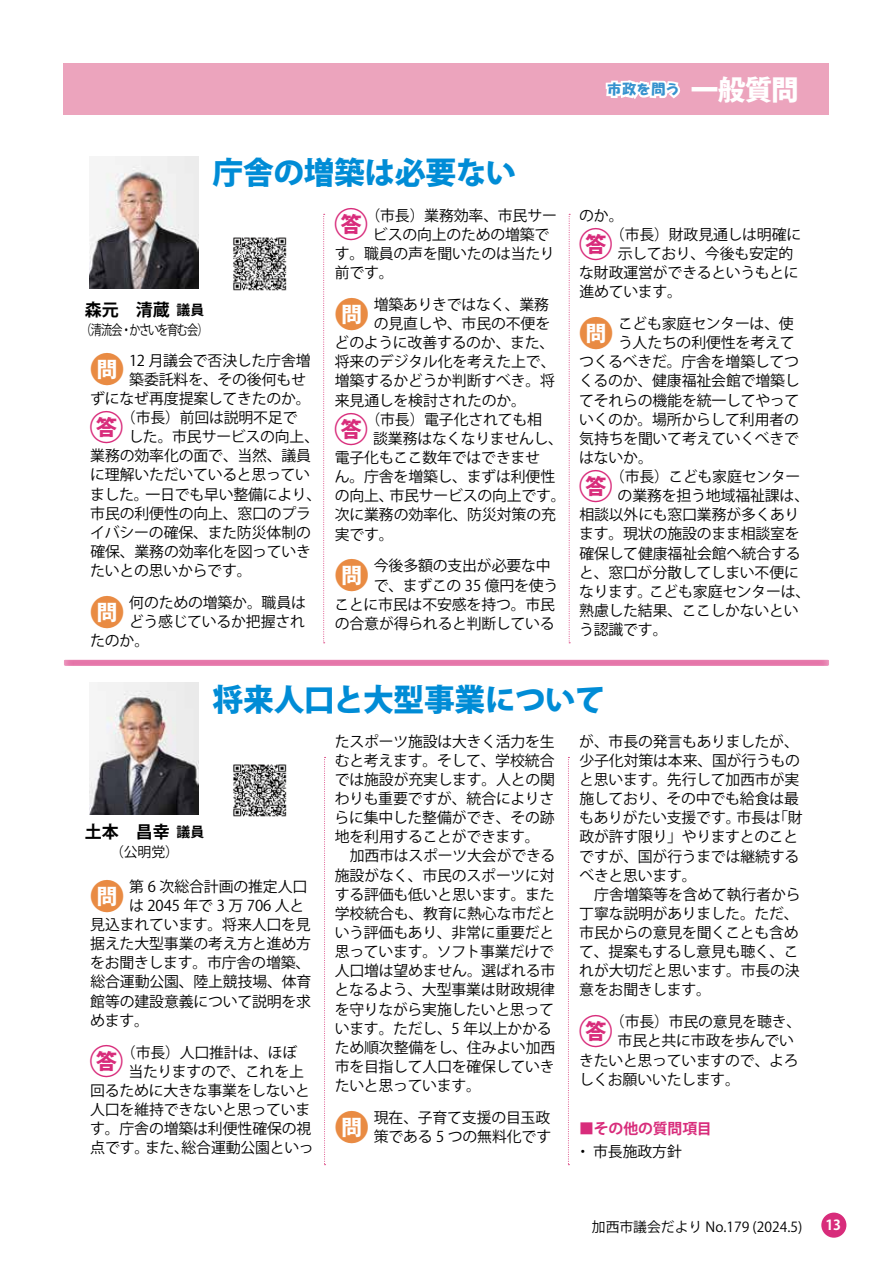
<style>
.page{position:relative;width:893px;height:1263px;background:#fff}
.page>*{position:absolute;margin:0;border:0;box-sizing:border-box;transform-origin:0 0}
.t1{font:800 34.05px "Koz Go Pro";color:#e98b43}
.t2{font:800 34.05px "Koz Go Pro";color:#d82c7b}
.t3{font:800 30.9px "Koz Go Pro";letter-spacing:-.015em;color:#008cd6}
.t4{font:700 16.95px "Koz Go Pro";color:#000}
.t5{font:14.85px/19.2px "Koz Go Pro";letter-spacing:-.015em;color:#000}
.t6{font:700 14.85px "Koz Go Pro";letter-spacing:-.01em;color:#d82c7b}
.t7{font:13.8px "Koz Go Pro";color:#000}
.t8{font:13.8px "Koz Go Pro";letter-spacing:-.13em;color:#000;scale:.8 1}
.t9{font:700 13.8px "Koz Go Pro";color:#fff}
.s1{font-size:13.8px}
</style>
<div class="page">
<div style="left:821px;top:1212px;width:25px;height:26px;background:#d82c7b;border-radius:50%"></div>
<div style="left:63px;top:657px;width:768px;height:9px;background:#fff;opacity:.75"></div>
<div style="left:64px;top:64px;width:765px;height:51px;background:#eca4bd"></div>
<svg style="left:603px;top:63px;width:79px;height:36px"></svg>
<svg style="left:568px;top:757px;width:1px;height:408px"></svg>
<svg style="left:324px;top:757px;width:2px;height:408px"></svg>
<svg style="left:323px;top:214px;width:2px;height:429px"></svg>
<svg style="left:569px;top:214px;width:1px;height:429px"></svg>
<img style="left:233px;top:764px;width:54px;height:53px">
<img style="left:90px;top:683px;width:108px;height:132px">
<img style="left:90px;top:157px;width:108px;height:132px">
<img style="left:233px;top:237px;width:54px;height:54px">
<h2 class="t3" style="left:213px;top:153px;width:305px">庁舎の増築は必要ない</h2>
<p class="t4" style="left:85px;top:299px;width:121px">森元　清蔵 <span class="s1">議員</span></p>
<p class="t8" style="left:81px;top:321px;width:161px">（清流会・かさいを育む会）</p>
<h1 class="t1" style="left:90px;top:348px;width:36px">問</h1>
<p class="t5" style="left:129px;top:351px;width:183px">12 月議会で否決した庁舎増</p>
<p class="t5" style="left:129px;top:370px;width:178px">築委託料を、その後何もせ</p>
<p class="t5" style="left:90px;top:389px;width:222px">ずになぜ再度提案してきたのか。</p>
<h1 class="t2" style="left:90px;top:405px;width:36px">答</h1>
<p class="t5" style="left:121px;top:408px;width:178px">（市長）前回は説明不足で</p>
<p class="t5" style="left:128px;top:428px;width:192px">した。市民サービスの向上、</p>
<p class="t5" style="left:90px;top:447px;width:222px">業務の効率化の面で、当然、議員</p>
<p class="t5" style="left:90px;top:466px;width:221px">に理解いただいていると思ってい</p>
<p class="t5" style="left:90px;top:485px;width:233px">ました。一日でも早い整備により、</p>
<p class="t5" style="left:90px;top:504px;width:222px">市民の利便性の向上、窓口のプラ</p>
<p class="t5" style="left:90px;top:523px;width:222px">イバシーの確保、また防災体制の</p>
<p class="t5" style="left:90px;top:542px;width:222px">確保、業務の効率化を図っていき</p>
<p class="t5" style="left:90px;top:561px;width:163px">たいとの思いからです。</p>
<h1 class="t1" style="left:90px;top:590px;width:36px">問</h1>
<p class="t5" style="left:129px;top:593px;width:178px">何のための増築か。職員は</p>
<p class="t5" style="left:129px;top:612px;width:177px">どう感じているか把握され</p>
<p class="t5" style="left:90px;top:632px;width:60px">たのか。</p>
<h1 class="t2" style="left:334px;top:203px;width:36px">答</h1>
<p class="t5" style="left:365px;top:206px;width:193px">（市長）業務効率、市民サー</p>
<p class="t5" style="left:373px;top:225px;width:178px">ビスの向上のための増築で</p>
<p class="t5" style="left:335px;top:244px;width:221px">す。職員の声を聞いたのは当たり</p>
<p class="t5" style="left:335px;top:263px;width:61px">前です。</p>
<h1 class="t1" style="left:335px;top:292px;width:36px">問</h1>
<p class="t5" style="left:374px;top:295px;width:177px">増築ありきではなく、業務</p>
<p class="t5" style="left:374px;top:314px;width:178px">の見直しや、市民の不便を</p>
<p class="t5" style="left:335px;top:333px;width:221px">どのように改善するのか、また、</p>
<p class="t5" style="left:335px;top:353px;width:222px">将来のデジタル化を考えた上で、</p>
<p class="t5" style="left:335px;top:372px;width:222px">増築するかどうか判断すべき。将</p>
<p class="t5" style="left:335px;top:391px;width:193px">来見通しを検討されたのか。</p>
<h1 class="t2" style="left:334px;top:407px;width:36px">答</h1>
<p class="t5" style="left:365px;top:410px;width:178px">（市長）電子化されても相</p>
<p class="t5" style="left:373px;top:429px;width:191px">談業務はなくなりませんし、</p>
<p class="t5" style="left:335px;top:448px;width:207px">電子化もここ数年ではできませ</p>
<p class="t5" style="left:335px;top:467px;width:222px">ん。庁舎を増築し、まずは利便性</p>
<p class="t5" style="left:335px;top:487px;width:233px">の向上、市民サービスの向上です。</p>
<p class="t5" style="left:335px;top:506px;width:223px">次に業務の効率化、防災対策の充</p>
<p class="t5" style="left:335px;top:525px;width:61px">実です。</p>
<h1 class="t1" style="left:335px;top:553px;width:36px">問</h1>
<p class="t5" style="left:374px;top:557px;width:178px">今後多額の支出が必要な中</p>
<p class="t5" style="left:374px;top:576px;width:186px">で、まずこの 35 億円を使う</p>
<p class="t5" style="left:335px;top:595px;width:222px">ことに市民は不安感を持つ。市民</p>
<p class="t5" style="left:335px;top:614px;width:221px">の合意が得られると判断している</p>
<p class="t5" style="left:579px;top:206px;width:46px">のか。</p>
<h1 class="t2" style="left:579px;top:222px;width:36px">答</h1>
<p class="t5" style="left:610px;top:225px;width:193px">（市長）財政見通しは明確に</p>
<p class="t5" style="left:618px;top:244px;width:177px">示しており、今後も安定的</p>
<p class="t5" style="left:579px;top:263px;width:221px">な財政運営ができるというもとに</p>
<p class="t5" style="left:579px;top:282px;width:104px">進めています。</p>
<h1 class="t1" style="left:579px;top:311px;width:36px">問</h1>
<p class="t5" style="left:618px;top:314px;width:177px">こども家庭センターは、使</p>
<p class="t5" style="left:618px;top:333px;width:178px">う人たちの利便性を考えて</p>
<p class="t5" style="left:579px;top:353px;width:221px">つくるべきだ。庁舎を増築してつ</p>
<p class="t5" style="left:579px;top:372px;width:222px">くるのか、健康福祉会館で増築し</p>
<p class="t5" style="left:579px;top:391px;width:222px">てそれらの機能を統一してやって</p>
<p class="t5" style="left:579px;top:410px;width:221px">いくのか。場所からして利用者の</p>
<p class="t5" style="left:579px;top:429px;width:221px">気持ちを聞いて考えていくべきで</p>
<p class="t5" style="left:579px;top:448px;width:75px">はないか。</p>
<h1 class="t2" style="left:579px;top:464px;width:36px">答</h1>
<p class="t5" style="left:610px;top:467px;width:192px">（市長）こども家庭センター</p>
<p class="t5" style="left:618px;top:486px;width:193px">の業務を担う地域福祉課は、</p>
<p class="t5" style="left:579px;top:506px;width:222px">相談以外にも窓口業務が多くあり</p>
<p class="t5" style="left:579px;top:525px;width:222px">ます。現状の施設のまま相談室を</p>
<p class="t5" style="left:579px;top:544px;width:223px">確保して健康福祉会館へ統合する</p>
<p class="t5" style="left:579px;top:563px;width:221px">と、窓口が分散してしまい不便に</p>
<p class="t5" style="left:579px;top:582px;width:233px">なります。こども家庭センターは、</p>
<p class="t5" style="left:579px;top:601px;width:221px">熟慮した結果、ここしかないとい</p>
<p class="t5" style="left:579px;top:620px;width:90px">う認識です。</p>
<h2 class="t3" style="left:213px;top:679px;width:395px">将来人口と大型事業について</h2>
<p class="t4" style="left:85px;top:821px;width:121px">土本　昌幸 <span class="s1">議員</span></p>
<p class="t7" style="left:110px;top:843px;width:71px">（公明党）</p>
<h1 class="t1" style="left:90px;top:874px;width:36px">問</h1>
<p class="t5" style="left:129px;top:877px;width:180px">第 6 次総合計画の推定人口</p>
<p class="t5" style="left:129px;top:896px;width:177px">は 2045 年で 3 万 706 人と</p>
<p class="t5" style="left:90px;top:915px;width:222px">見込まれています。将来人口を見</p>
<p class="t5" style="left:90px;top:934px;width:222px">据えた大型事業の考え方と進め方</p>
<p class="t5" style="left:90px;top:954px;width:222px">をお聞きします。市庁舎の増築、</p>
<p class="t5" style="left:90px;top:973px;width:223px">総合運動公園、陸上競技場、体育</p>
<p class="t5" style="left:90px;top:992px;width:222px">館等の建設意義について説明を求</p>
<p class="t5" style="left:90px;top:1011px;width:60px">めます。</p>
<h1 class="t2" style="left:90px;top:1040px;width:36px">答</h1>
<p class="t5" style="left:121px;top:1043px;width:178px">（市長）人口推計は、ほぼ</p>
<p class="t5" style="left:129px;top:1062px;width:177px">当たりますので、これを上</p>
<p class="t5" style="left:90px;top:1081px;width:221px">回るために大きな事業をしないと</p>
<p class="t5" style="left:90px;top:1100px;width:221px">人口を維持できないと思っていま</p>
<p class="t5" style="left:90px;top:1119px;width:223px">す。庁舎の増築は利便性確保の視</p>
<p class="t5" style="left:90px;top:1139px;width:225px">点です。また、総合運動公園といっ</p>
<p class="t5" style="left:335px;top:732px;width:222px">たスポーツ施設は大きく活力を生むと考えます。そして、学校統合では施設が充実します。人との関わりも重要ですが、統合によりさらに集中した整備ができ、その跡地を利用することができます。　加西市はスポーツ大会ができる施設がなく、市民のスポーツに対する評価も低いと思います。また学校統合も、教育に熱心な市だという評価もあり、非常に重要だと思っています。ソフト事業だけで人口増は望めません。選ばれる市となるよう、大型事業は財政規律を守りながら実施したいと思っています。ただし、5 年以上かかるため順次整備をし、住みよい加西市を目指して人口を確保していきたいと思っています。</p>
<h1 class="t1" style="left:335px;top:1105px;width:36px">問</h1>
<p class="t5" style="left:374px;top:1108px;width:179px">現在、子育て支援の目玉政策である 5 つの無料化です</p>
<p class="t5" style="left:579px;top:732px;width:225px">が、市長の発言もありましたが、少子化対策は本来、国が行うものと思います。先行して加西市が実施しており、その中でも給食は最もありがたい支援です。市長は「財政が許す限り」やりますとのことですが、国が行うまでは継続するべきと思います。<br>　庁舎増築等を含めて執行者から丁寧な説明がありました。ただ、市民からの意見を聞くことも含めて、提案もするし意見も聴く、これが大切だと思います。市長の決意をお聞きします。</p>
<h1 class="t2" style="left:579px;top:1009px;width:36px">答</h1>
<p class="t5" style="left:610px;top:1013px;width:193px">（市長）市民の意見を聴き、</p>
<p class="t5" style="left:618px;top:1032px;width:178px">市民と共に市政を歩んでい</p>
<p class="t5" style="left:579px;top:1051px;width:221px">きたいと思っていますので、よろ</p>
<p class="t5" style="left:579px;top:1070px;width:162px">しくお願いいたします。</p>
<p class="t6" style="left:579px;top:1118px;width:134px">■その他の質問項目</p>
<p class="t5" style="left:575px;top:1142px;width:108px">・市長施政方針</p>
<p class="t7" style="left:592px;top:1218px;width:212px">加西市議会だより No.179 (2024.5)</p>
<p class="t9" style="left:825px;top:1216px;width:17px">13</p>
</div>
